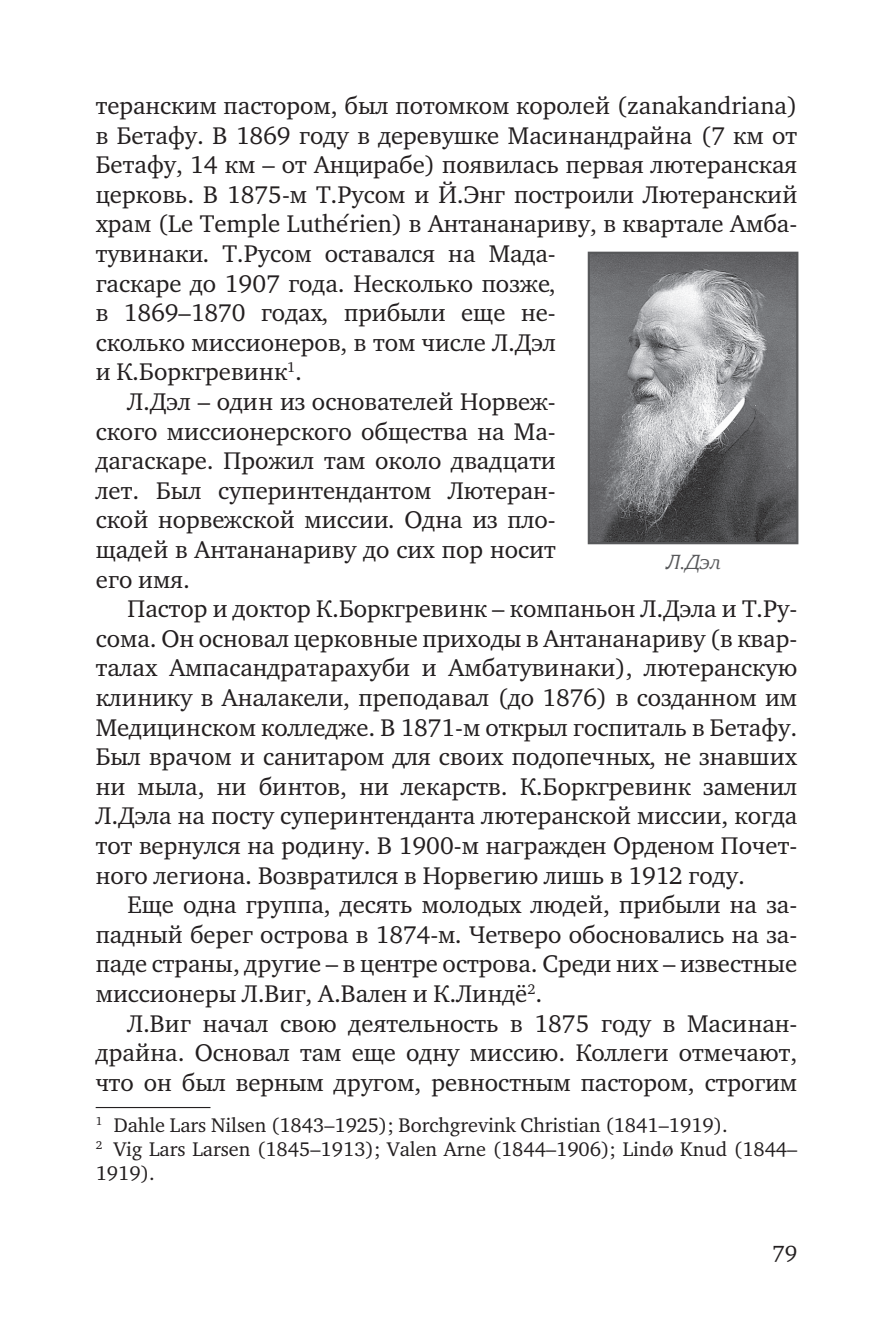
<style>
.page{position:relative;width:893px;height:1340px;background:#fff}
.page>*{position:absolute;margin:0;border:0;box-sizing:border-box;transform-origin:0 0}
.t1{font:24.75px "Charter C";color:#231f20}
.t2{font:22.5px "Charter C";color:#231f20}
.t3{font:20.25px/24.3px "Charter C";color:#231f20}
.t4{font:italic 20.25px "Korinna C";color:#57585a}
.s1{font-style:italic}
.s2{font-family:"Minion Pro";font-size:22.5px}
</style>
<div class="page">
<hr style="left:96px;top:1106px;width:114px;height:2px;background:#231f20">
<img style="left:591px;top:255px;width:204px;height:286px">
<div style="left:588px;top:252px;width:210px;height:292px;border:2px solid #57585a"></div>
<p class="t1" style="left:96px;top:95px;width:703px">теранским пастором, был потомком королей (zanakandriana)</p>
<p class="t1" style="left:96px;top:125px;width:703px">в Бетафу. В 1869 году в деревушке Масинандрайна (7 км от</p>
<p class="t1" style="left:96px;top:155px;width:703px">Бетафу, 14 км – от Анцирабе) появилась первая лютеранская</p>
<p class="t1" style="left:96px;top:184px;width:703px">церковь. В 1875-м Т.Русом и Й.Энг построили Лютеранский</p>
<p class="t1" style="left:96px;top:214px;width:703px">храм (Le Temple Luthе<span class="s1">´</span>rien) в Антананариву, в квартале Амба-</p>
<p class="t1" style="left:96px;top:243px;width:462px">тувинаки. Т.Русом оставался на Мада-</p>
<p class="t1" style="left:96px;top:273px;width:462px">гаскаре до 1907 года. Несколько позже,</p>
<p class="t1" style="left:96px;top:302px;width:462px">в 1869–1870 годах, прибыли еще не-</p>
<p class="t1" style="left:96px;top:332px;width:462px">сколько миссионеров, в том числе Л.Дэл</p>
<p class="t1" style="left:96px;top:362px;width:208px">и К.Боркгревинк<sup>1</sup>.</p>
<p class="t1" style="left:128px;top:391px;width:430px">Л.Дэл – один из основателей Норвеж-</p>
<p class="t1" style="left:96px;top:421px;width:462px">ского миссионерского общества на Ма-</p>
<p class="t1" style="left:96px;top:450px;width:462px">дагаскаре. Прожил там около двадцати</p>
<p class="t1" style="left:96px;top:480px;width:462px">лет. Был суперинтендантом Лютеран-</p>
<p class="t1" style="left:96px;top:510px;width:462px">ской норвежской миссии. Одна из пло-</p>
<p class="t1" style="left:96px;top:539px;width:462px">щадей в Антананариву до сих пор носит</p>
<p class="t1" style="left:96px;top:569px;width:96px">его имя.</p>
<p class="t1" style="left:128px;top:598px;width:671px">Пастор и доктор К.Боркгревинк – компаньон Л.Дэла и Т.Ру-</p>
<p class="t1" style="left:96px;top:628px;width:703px">сома. Он основал церковные приходы в Антананариву (в квар-</p>
<p class="t1" style="left:96px;top:658px;width:703px">талах Ампасандратарахуби и Амбатувинаки), лютеранскую</p>
<p class="t1" style="left:96px;top:687px;width:703px">клинику в Аналакели, преподавал (до 1876) в созданном им</p>
<p class="t1" style="left:96px;top:717px;width:703px">Медицинском колледже. В 1871-м открыл госпиталь в Бетафу.</p>
<p class="t1" style="left:96px;top:746px;width:703px">Был врачом и санитаром для своих подопечных, не знавших</p>
<p class="t1" style="left:96px;top:776px;width:703px">ни мыла, ни бинтов, ни лекарств. К.Боркгревинк заменил</p>
<p class="t1" style="left:96px;top:805px;width:703px">Л.Дэла на посту суперинтенданта лютеранской миссии, когда</p>
<p class="t1" style="left:96px;top:835px;width:703px">тот вернулся на родину. В 1900-м награжден Орденом Почет-</p>
<p class="t1" style="left:96px;top:865px;width:651px">ного легиона. Возвратился в Норвегию лишь в 1912 году.</p>
<p class="t1" style="left:128px;top:894px;width:671px">Еще одна группа, десять молодых людей, прибыли на за-</p>
<p class="t1" style="left:96px;top:924px;width:703px">падный берег острова в 1874-м. Четверо обосновались на за-</p>
<p class="t1" style="left:96px;top:953px;width:703px">паде страны, другие – в центре острова. Среди них – известные</p>
<p class="t1" style="left:96px;top:983px;width:448px">миссионеры Л.Виг, А.Вален и К.Линдё<sup>2</sup>.</p>
<p class="t1" style="left:128px;top:1013px;width:671px">Л.Виг начал свою деятельность в 1875 году в Масинан-</p>
<p class="t1" style="left:96px;top:1042px;width:703px">драйна. Основал там еще одну миссию. Коллеги отмечают,</p>
<p class="t1" style="left:96px;top:1072px;width:703px">что он был верным другом, ревностным пастором, строгим</p>
<p class="t3" style="left:96px;top:1114px;width:703px"><sup>1</sup> Dahle Lars Nilsen (1843–1925); Borchgrevink Christian (1841–1919).<br><sup>2</sup> Vig Lars Larsen (1845–1913); Valen Arne (1844–1906); Lind<span class="s2">ø</span> Knud (1844–<br>1919).</p>
<p class="t4" style="left:665px;top:554px;width:57px">Л.Дэл</p>
<p class="t2" style="left:772px;top:1243px;width:27px">79</p>
</div>
